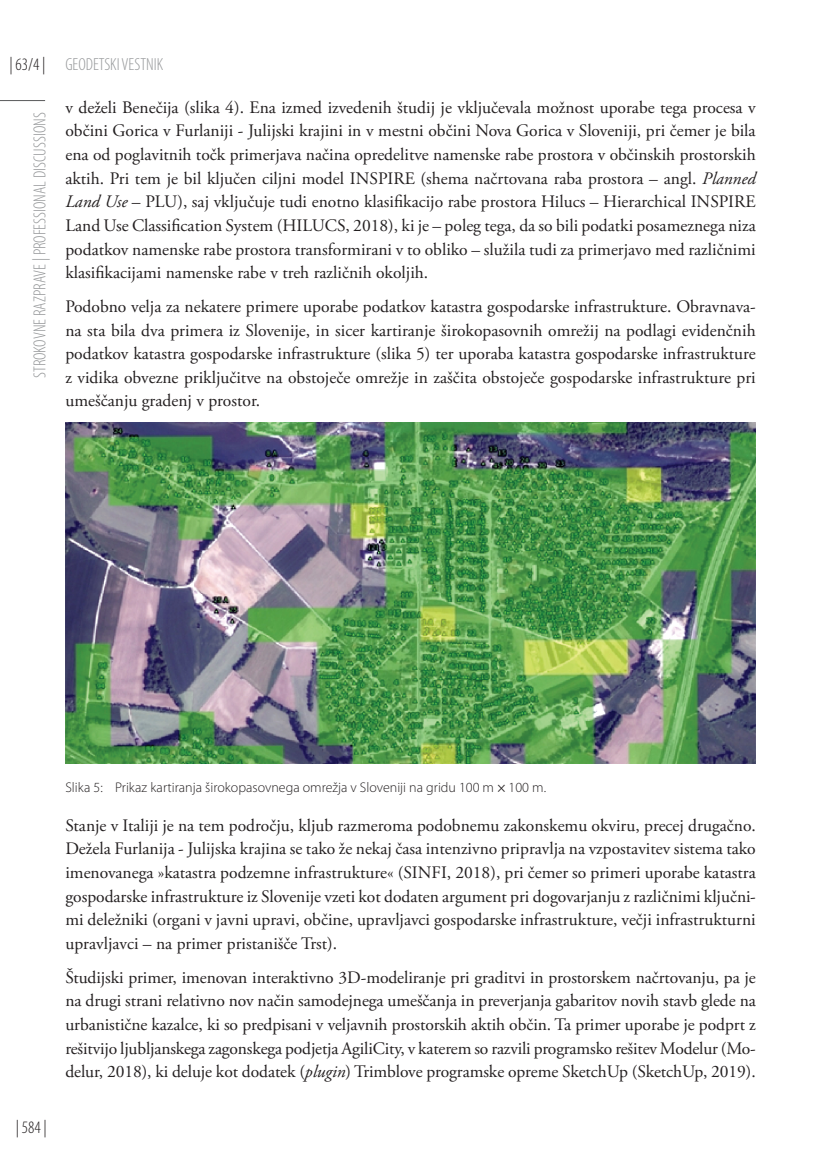
<style>
.page{position:relative;width:820px;height:1167px;background:#fff}
.page>*{position:absolute;margin:0;border:0;box-sizing:border-box;transform-origin:0 0}
.GLAVNI_TEKST_OK{font:17.5px/23.6px "Adobe Garamond Pro";color:#231f20;text-align:justify}
.t1{font:300 condensed 17.5px "Myriad Pro";color:#949698}
.t2{font:300 condensed 17.5px "Myriad Pro";color:#231f20}
.PODPIS_SLIKA{font:300 14px "Myriad Pro";color:#231f20}
.s1{color:#231f20}
.s2{font-style:italic}
.s3{font-weight:400;font-style:italic}
</style>
<div class="page">
<hr style="left:0;top:100px;width:45px;height:1px;background:#58595b">
<img style="left:65px;top:422px;width:690px;height:341px">
<p class="t1" style="left:10px;top:54px;width:155px"><span class="s1">| 63/4 |</span> GEODETSKI VESTNIK</p>
<p class="t1" style="left:29px;top:378px;width:267px;rotate:-90deg">STROKOVNE RAZPRAVE | PROFESSIONAL DISCUSSIONS</p>
<p class="GLAVNI_TEKST_OK" style="left:65px;top:96px;width:691px">v deželi Benečija (slika 4). Ena izmed izvedenih študij je vključevala možnost uporabe tega procesa v občini Gorica v Furlaniji - Julijski krajini in v mestni občini Nova Gorica v Sloveniji, pri čemer je bila ena od poglavitnih točk primerjava načina opredelitve namenske rabe prostora v občinskih prostorskih aktih. Pri tem je bil ključen ciljni model INSPIRE (shema načrtovana raba prostora – angl. <span class="s2">Planned Land Use</span> – PLU), saj vključuje tudi enotno klasifikacijo rabe prostora Hilucs – Hierarchical INSPIRE Land Use Classification System (HILUCS, 2018), ki je – poleg tega, da so bili podatki posameznega niza podatkov namenske rabe prostora transformirani v to obliko – služila tudi za primerjavo med različnimi klasifikacijami namenske rabe v treh različnih okoljih.</p>
<p class="GLAVNI_TEKST_OK" style="left:65px;top:295px;width:691px">Podobno velja za nekatere primere uporabe podatkov katastra gospodarske infrastrukture. Obravnava&shy;na sta bila dva primera iz Slovenije, in sicer kartiranje širokopasovnih omrežij na podlagi evidenčnih podatkov katastra gospodarske infrastrukture (slika 5) ter uporaba katastra gospodarske infrastrukture z vidika obvezne priključitve na obstoječe omrežje in zaščita obstoječe gospodarske infrastrukture pri umeščanju gradenj v prostor.</p>
<p class="t2" style="left:16px;top:1116px;width:32px">| 584 |</p>
<p class="PODPIS_SLIKA" style="left:65px;top:779px;width:482px">Slika 5: Prikaz kartiranja širokopasovnega omrežja v Sloveniji na gridu 100 m <span class="s3">×</span> 100 m.</p>
<p class="GLAVNI_TEKST_OK" style="left:65px;top:813px;width:691px">Stanje v Italiji je na tem področju, kljub razmeroma podobnemu zakonskemu okviru, precej drugačno.<br>Dežela Furlanija - Julijska krajina se tako že nekaj časa intenzivno pripravlja na vzpostavitev sistema tako imenovanega »katastra podzemne infrastrukture« (SINFI, 2018), pri čemer so primeri uporabe katastra gospodarske infrastrukture iz Slovenije vzeti kot dodaten argument pri dogovarjanju z različnimi ključni&shy;mi deležniki (organi v javni upravi, občine, upravljavci gospodarske infrastrukture, večji infrastrukturni upravljavci – na primer pristanišče Trst).</p>
<p class="GLAVNI_TEKST_OK" style="left:65px;top:965px;width:691px">Študijski primer, imenovan interaktivno 3D-modeliranje pri graditvi in prostorskem načrtovanju, pa je na drugi strani relativno nov način samodejnega umeščanja in preverjanja gabaritov novih stavb glede na urbanistične kazalce, ki so predpisani v veljavnih prostorskih aktih občin. Ta primer uporabe je podprt z rešitvijo ljubljanskega zagonskega podjetja AgiliCity, v katerem so razvili programsko rešitev Modelur (Mo&shy;delur, 2018), ki deluje kot dodatek (<span class="s2">plugin</span>) Trimblove programske opreme SketchUp (SketchUp, 2019).</p>
</div>
